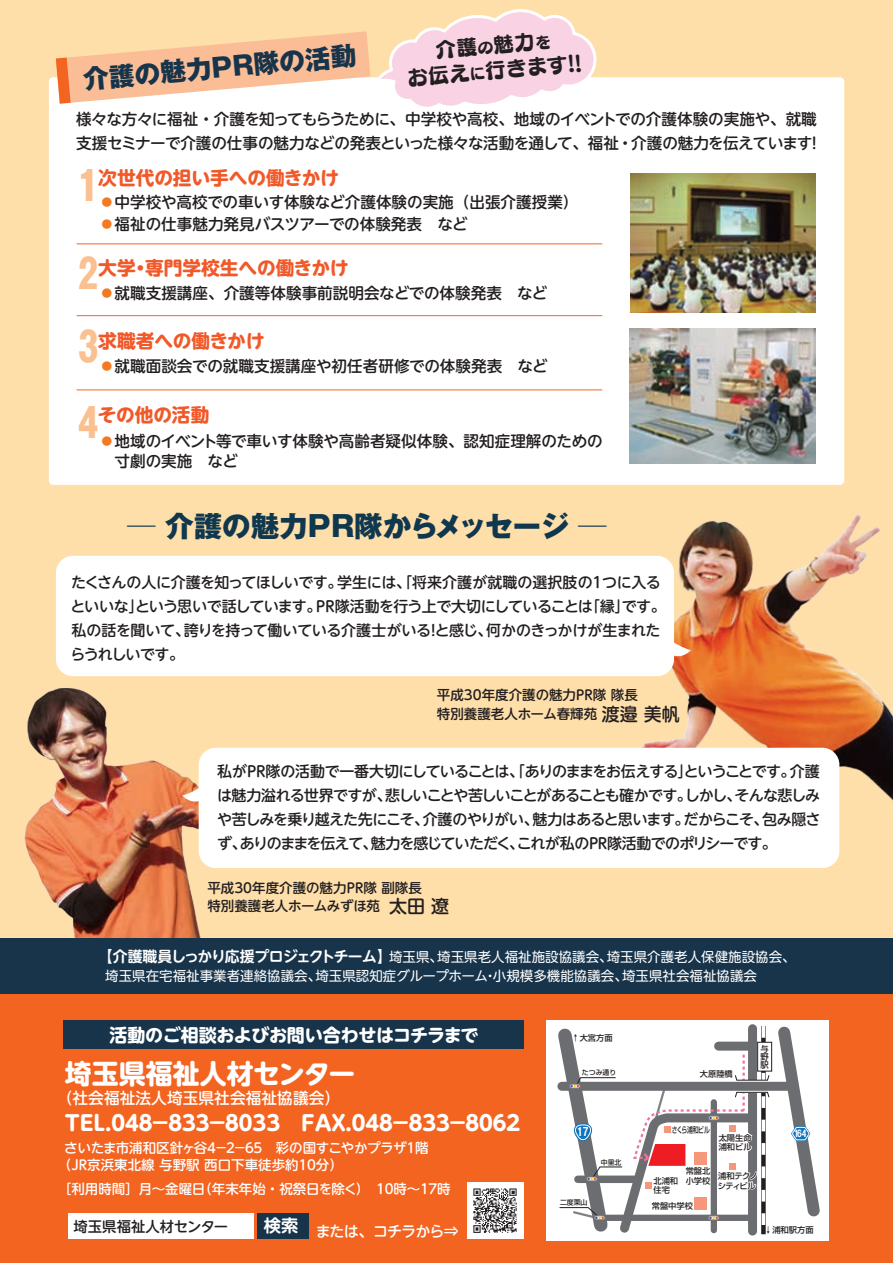
<style>
.page{position:relative;width:893px;height:1263px;background:#fff}
.page>*{position:absolute;margin:0;border:0;box-sizing:border-box;transform-origin:0 0}
.t1{font:700 40.5px/88.5px "Gothic MB101 Pr 6 N";color:#fbc08f}
.t2{font:800 28.5px "Gothic MB101 Pr 6 N";color:#0f374e}
.t3{font:700 27px "UD Shin M Go Pr 6 N";color:#fff}
.t4{font:800 25.8px "Gothic MB101 Pr 6 N";color:#17344b}
.t5{font:700 21px "UD Shin M Go Pr 6 N";letter-spacing:-.35em;color:#fff}
.t6{font:21px/25.5px "Slump Std DB";color:#231f20;text-align:center}
.t7{font:700 18.75px "UD Shin M Go Pr 6 N";letter-spacing:-.005em;color:#f15929}
.t8{font:700 18px "UD Shin M Go Pr 6 N";letter-spacing:-.015em;color:#fff}
.t9{font:500 15.75px "UD Shin M Go Pr 6 N";color:#fff}
.t10{font:500 15.6px/20.2px "UD Shin M Go Pr 6 N";letter-spacing:-.005em;color:#231f20}
.t11{font:500 15.6px/24px "UD Shin M Go Pr 6 N";letter-spacing:-.025em;color:#231f20}
.t12{font:500 15px/24px "UD Shin M Go Pr 6 N";letter-spacing:-.04em;color:#231f20}
.t13{font:500 15px "UD Shin M Go Pr 6 N";letter-spacing:-.06em;color:#fff}
.t14{font:500 14.4px "UD Shin M Go Pr 6 N";color:#231f20}
.t15{font:13.5px/19.8px "UD Shin M Go Pr 6 N";color:#fff}
.t16{font:500 13.5px/16.5px "UD Shin M Go Pr 6 N";letter-spacing:-.02em;color:#fff}
.t17{font:500 13.5px/18.8px "UD Shin M Go Pr 6 N";color:#231f20}
.t18{font:700 11.4px "Gothic MB101 Pr 6 N De";color:#fff}
.t19{font:700 9.3px "Gothic MB101 Pr 6 N De";color:#fff}
.t20{font:500 8.25px/9.9px "Shin Go Pro";color:#231f20}
.t21{font:500 8.25px/9.9px "Shin Go Pro";letter-spacing:-.065em;color:#231f20}
.t22{font:500 8.25px "Shin Go Pro";letter-spacing:-.05em;color:#231f20;scale:.7 1}
.t23{font:500 6.9px "Shin Go Pro";color:#231f20}
.s1{font-size:15.75px}
.s2{color:#f47921}
.s3{font-weight:300}
.s4{font-size:18px}
.s5{font-family:"UD Shin M Go Pr 6 N De";font-weight:700;font-size:14.85px}
.s6{font-family:"Shin M Go Pr 6 N"}
</style>
<div class="page">
<div style="left:0;top:0;width:893px;height:956px;background:#fedea9"></div>
<div style="left:0;top:989px;width:893px;height:274px;background:#f36421"></div>
<img style="left:24px;top:688px;width:211px;height:250px">
<div style="left:0;top:938px;width:893px;height:56px;background:#17344b"></div>
<img style="left:632px;top:513px;width:261px;height:291px">
<div style="left:56px;top:556px;width:618px;height:120px;background:#fff;border-radius:17px"></div>
<svg style="left:674px;top:641px;width:17px;height:19px"></svg>
<div style="left:199px;top:748px;width:640px;height:120px;background:#fff;border-radius:17px"></div>
<svg style="left:182px;top:786px;width:17px;height:19px"></svg>
<div style="left:49px;top:77px;width:795px;height:408px;background:#fff;border-radius:4px"></div>
<img style="left:630px;top:173px;width:185px;height:139px">
<img style="left:630px;top:328px;width:186px;height:136px">
<hr style="left:77px;top:243px;width:525px;height:1px;background:#f36421">
<hr style="left:77px;top:315px;width:525px;height:1px;background:#f36421">
<hr style="left:77px;top:389px;width:525px;height:1px;background:#f36421">
<div style="left:64px;top:1020px;width:460px;height:29px;background:#17344b"></div>
<div style="left:467px;top:1182px;width:56px;height:57px;background:#fff"></div>
<img style="left:473px;top:1188px;width:44px;height:45px">
<svg style="left:548px;top:1020px;width:279px;height:221px;background:#dcd9da"></svg>
<div style="left:68px;top:1213px;width:185px;height:25px;background:#fff"></div>
<div style="left:257px;top:1213px;width:51px;height:25px;background:#17344b"></div>
<svg style="left:56px;top:9px;width:542px;height:98px"></svg>
<h3 class="t6" style="left:404px;top:39px;width:184px;rotate:-5deg">介護<span class="s1">の</span>魅力<span class="s1">を<br></span>お伝え<span class="s1">に</span>行きます！！</h3>
<p class="t11" style="left:76px;top:106px;width:747px">様々な方々に福祉・介護を知ってもらうために、中学校や高校、地域のイベントでの介護体験の実施や、就職支援セミナーで介護の仕事の魅力などの発表といった様々な活動を通して、福祉・介護の魅力を伝えています！</p>
<h3 class="t4" style="left:81px;top:58px;width:276px;rotate:-5deg">介護の魅力PR隊の活動</h3>
<h1 class="t1" style="left:78px;top:140px;width:22px">1<br>2</h1>
<h1 class="t1" style="left:78px;top:307px;width:22px;line-height:76.1px">3<br>4</h1>
<p class="t7" style="left:98px;top:161px;width:242px">次世代の担い手への働きかけ</p>
<p class="t10" style="left:99px;top:191px;width:481px"><span class="s2">●</span>中学校や高校での車いす体験など介護体験の実施（出張介護授業）</p>
<p class="t10" style="left:99px;top:213px;width:370px"><span class="s2">●</span>福祉の仕事魅力発見バスツアーでの体験発表　など</p>
<p class="t7" style="left:98px;top:251px;width:252px">大学・専門学校生への働きかけ</p>
<p class="t10" style="left:99px;top:282px;width:450px"><span class="s2">●</span>就職支援講座、介護等体験事前説明会などでの体験発表　など</p>
<p class="t7" style="left:98px;top:324px;width:168px">求職者への働きかけ</p>
<p class="t10" style="left:99px;top:355px;width:450px"><span class="s2">●</span>就職面談会での就職支援講座や初任者研修での体験発表　など</p>
<p class="t7" style="left:98px;top:399px;width:113px">その他の活動</p>
<p class="t10" style="left:99px;top:430px;width:505px"><span class="s2">●</span>地域のイベント等で車いす体験や高齢者疑似体験、認知症理解のための　寸劇の実施　など</p>
<h2 class="t2" style="left:127px;top:502px;width:481px"><span class="s3">―</span> 介護の魅力PR隊からメッセージ <span class="s3">―</span></h2>
<p class="t12" style="left:70px;top:569px;width:597px">たくさんの人に介護を知ってほしいです。学生には、「将来介護が就職の選択肢の１つに入るといいな」という思いで話しています。ＰＲ隊活動を行う上で大切にしていることは「縁」です。私の話を聞いて、誇りを持って働いている介護士がいる！と感じ、何かのきっかけが生まれたらうれしいです。</p>
<p class="t17" style="left:437px;top:685px;width:244px">平成30年度介護の魅力ＰＲ隊 隊長<br>特別養護老人ホーム春輝苑 <span class="s4">渡邉 美帆</span></p>
<p class="t12" style="left:217px;top:758px;width:605px;text-align:justify">私がPR隊の活動で一番大切にしていることは、「ありのままをお伝えする」ということです。介護は魅力溢れる世界ですが、悲しいことや苦しいことがあることも確かです。しかし、そんな悲しみや苦しみを乗り越えた先にこそ、介護のやりがい、魅力はあると思います。だからこそ、包み隠さず、ありのままを伝えて、魅力を感じていただく、これが私のPR隊活動でのポリシーです。</p>
<p class="t17" style="left:207px;top:877px;width:243px">平成30年度介護の魅力ＰＲ隊 副隊長<br>特別養護老人ホームみずほ苑 <span class="s4">太田 遼</span></p>
<p class="t15" style="left:105px;top:946px;width:692px;text-indent:-7px"><span class="s5">【介護職員しっかり応援プロジェクトチーム】</span>埼玉県、埼玉県老人福祉施設協議会、埼玉県介護老人保健施設協会、埼玉県在宅福祉事業者連絡協議会、埼玉県認知症グループホーム・小規模多機能協議会、埼玉県社会福祉協議会</p>
<p class="t8" style="left:109px;top:1019px;width:371px">活動のご相談およびお問い合わせはコチラまで</p>
<h3 class="t3" style="left:65px;top:1050px;width:292px">埼玉県福祉人材センター</h3>
<p class="t9" style="left:57px;top:1085px;width:285px">（社会福祉法人埼玉県社会福祉協議会）</p>
<h3 class="t5" style="left:65px;top:1105px;width:461px">T E L.０４８－８３３－８０33　ＦＡＸ.０４８－８３３－８０６２</h3>
<p class="t16" style="left:58px;top:1139px;width:372px;text-indent:6px"><span class="s6">さ</span>いたま市浦和区針ヶ谷４－２－６５　彩の国すこやかプラザ１階（ＪＲ京浜東北線 与野駅 西口下車徒歩約１０分）</p>
<p class="t16" style="left:58px;top:1179px;width:394px">［利用時間］月～金曜日（年末年始・祝祭日を除く）　１０時～１７時</p>
<p class="t14" style="left:74px;top:1214px;width:156px">埼玉県福祉人材センター</p>
<p class="t13" style="left:264px;top:1219px;width:197px"><sup>検索</sup> または、コチラから⇒</p>
<p class="t20" style="left:571px;top:1031px;width:43px">↑大宮方面</p>
<p class="t23" style="left:582px;top:1067px;width:36px">たつみ通り</p>
<p class="t20" style="left:700px;top:1068px;width:35px">大原陸橋</p>
<p class="t20" style="left:760px;top:1043px;width:10px;line-height:8.2px;text-align:justify">与野駅</p>
<p class="t22" style="left:672px;top:1123px;width:56px">さくら浦和ビル</p>
<p class="t18" style="left:577px;top:1122px;width:13px">17</p>
<p class="t19" style="left:794px;top:1126px;width:14px">164</p>
<p class="t20" style="left:719px;top:1131px;width:35px">太陽生命浦和ビル</p>
<p class="t23" style="left:560px;top:1197px;width:29px">二度栗山</p>
<p class="t23" style="left:601px;top:1156px;width:22px">中里北</p>
<p class="t20" style="left:653px;top:1174px;width:26px">北浦和住宅</p>
<p class="t20" style="left:686px;top:1165px;width:26px">常盤北小学校</p>
<p class="t21" style="left:718px;top:1170px;width:42px">浦和テクノシティビル</p>
<p class="t20" style="left:652px;top:1200px;width:43px">常盤中学校</p>
<p class="t20" style="left:764px;top:1224px;width:51px">↓浦和駅方面</p>
</div>
